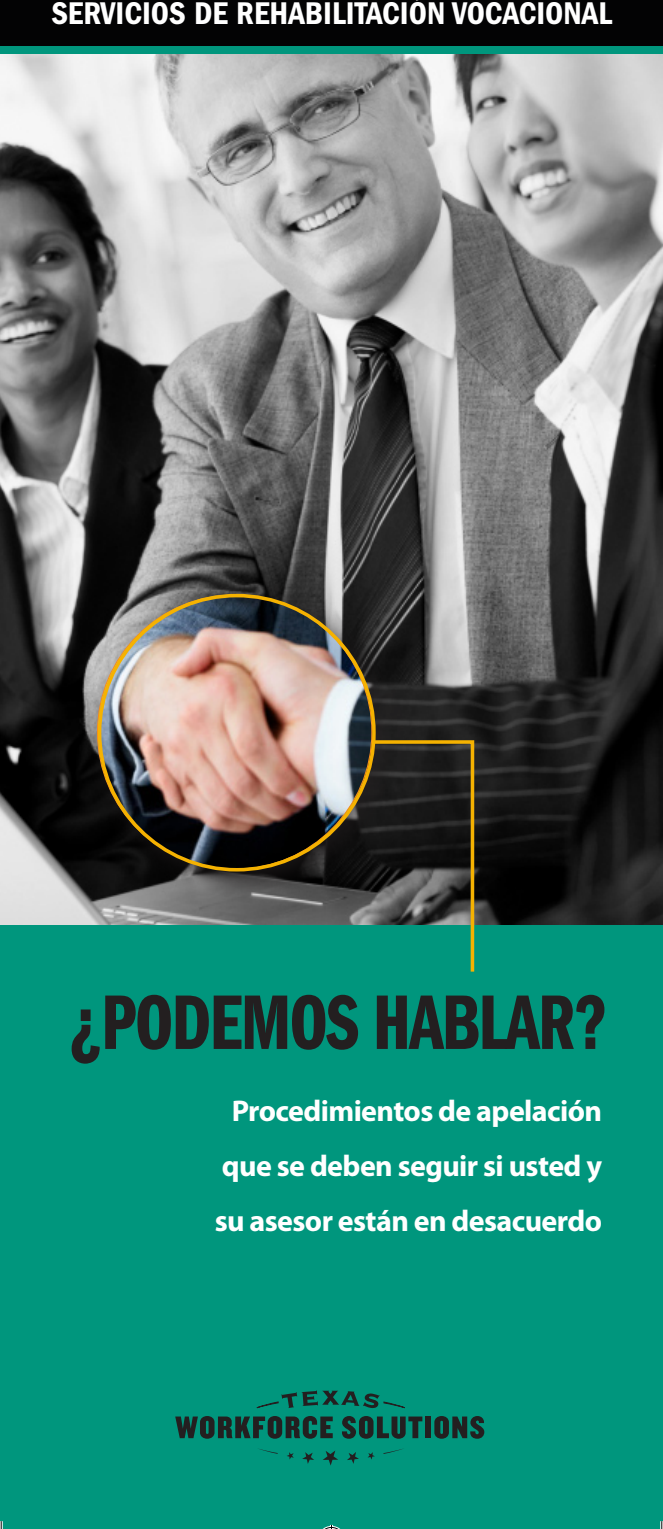
<style>
.page{position:relative;width:663px;height:1529px;background:#fff}
.page>*{position:absolute;margin:0;border:0;box-sizing:border-box;transform-origin:0 0}
.t1{font:80px "ITC Franklin Gothic Std Dm Cp";letter-spacing:-.02em;color:#231f20}
.t2{font:32.5px "ITC Franklin Gothic Std Dm Cd";color:#fff}
.t3{font:700 30px/55px "Myriad Pro";letter-spacing:-.02em;color:#fff;text-align:center}
</style>
<div class="page">
<img style="left:0;top:53px;width:662px;height:872px">
<div style="left:82px;top:580px;width:322px;height:321px;background:#231f20;opacity:.75"></div>
<img style="left:97px;top:595px;width:274px;height:274px;border-radius:137px">
<div style="left:0;top:925px;width:662px;height:603px;background:#00967d"></div>
<div style="left:0;top:0;width:662px;height:46px;background:#030304"></div>
<div style="left:0;top:46px;width:662px;height:7px;background:#00967d"></div>
<svg style="left:370px;top:738px;width:105px;height:234px"></svg>
<svg style="left:287px;top:1452px;width:7px;height:7px"></svg>
<svg style="left:368px;top:1452px;width:7px;height:7px"></svg>
<svg style="left:302px;top:1452px;width:12px;height:11px"></svg>
<svg style="left:347px;top:1452px;width:12px;height:11px"></svg>
<svg style="left:323px;top:1450px;width:15px;height:15px"></svg>
<svg style="left:175px;top:1390px;width:309px;height:48px"></svg>
<svg style="left:258px;top:1448px;width:19px;height:5px"></svg>
<svg style="left:385px;top:1448px;width:18px;height:5px"></svg>
<svg style="left:0;top:1521px;width:3px;height:7px"></svg>
<svg style="left:660px;top:1521px;width:2px;height:7px"></svg>
<svg style="left:324px;top:1524px;width:15px;height:4px"></svg>
<h1 class="t2" style="left:51px;top:-5px;width:562px">SERVICIOS DE REHABILITACIÓN VOCACIONAL</h1>
<h1 class="t1" style="left:69px;top:978px;width:540px">¿PODEMOS HABLAR?</h1>
<h2 class="t3" style="left:215px;top:1082px;width:388px">Procedimientos de apelación que se deben seguir si usted y su asesor están en desacuerdo</h2>
</div>
